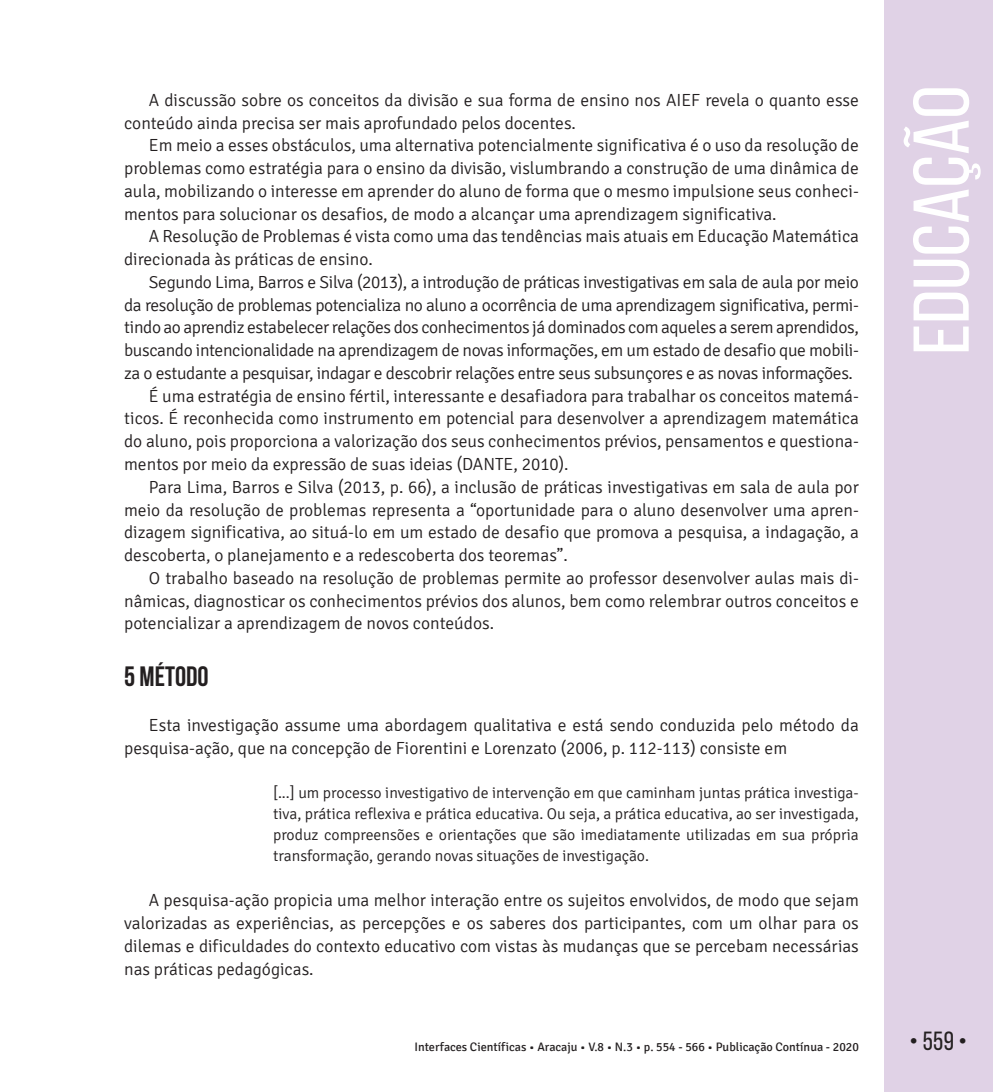
<style>
.page{position:relative;width:993px;height:1092px;background:#fff}
.page>*{position:absolute;margin:0;border:0;box-sizing:border-box;transform-origin:0 0}
.t1{font:78.75px "Bebas Neue";color:#fff;scale:1.09 1}
.Título_1{font:700 28px "Bebas Neue";color:#231f20}
.t2{font:26.25px "Bebas Neue";color:#231f20}
.TEXTO{font:300 17.5px/22.8px "Signika";color:#231f20;text-align:justify}
.CITAÇÃO{font:300 15.75px/21px "Signika";color:#231f20;text-align:justify}
.t3{font:12.25px "Signika";color:#231f20}
</style>
<div class="page">
<div style="left:883px;top:0;width:109px;height:1091px;background:#e0d2e6"></div>
<p class="TEXTO" style="left:124px;top:89px;width:736px;text-indent:25px">A discussão sobre os conceitos da divisão e sua forma de ensino nos AIEF revela o quanto esse conteúdo ainda precisa ser mais aprofundado pelos docentes.</p>
<p class="TEXTO" style="left:124px;top:134px;width:736px;text-indent:25px">Em meio a esses obstáculos, uma alternativa potencialmente significativa é o uso da resolução de problemas como estratégia para o ensino da divisão, vislumbrando a construção de uma dinâmica de aula, mobilizando o interesse em aprender do aluno de forma que o mesmo impulsione seus conheci&shy;mentos para solucionar os desafios, de modo a alcançar uma aprendizagem significativa.</p>
<p class="TEXTO" style="left:124px;top:225px;width:736px;text-indent:25px">A Resolução de Problemas é vista como uma das tendências mais atuais em Educação Matemática direcionada às práticas de ensino.</p>
<p class="TEXTO" style="left:124px;top:271px;width:736px;text-indent:25px">Segundo Lima, Barros e Silva (2013), a introdução de práticas investigativas em sala de aula por meio da resolução de problemas potencializa no aluno a ocorrência de uma aprendizagem significativa, permi&shy;tindo ao aprendiz estabelecer relações dos conhecimentos já dominados com aqueles a serem aprendidos, buscando intencionalidade na aprendizagem de novas informações, em um estado de desafio que mobili&shy;za o estudante a pesquisar, indagar e descobrir relações entre seus subsunçores e as novas informações.</p>
<p class="TEXTO" style="left:124px;top:385px;width:736px;text-indent:25px">É uma estratégia de ensino fértil, interessante e desafiadora para trabalhar os conceitos matemá&shy;ticos. É reconhecida como instrumento em potencial para desenvolver a aprendizagem matemática do aluno, pois proporciona a valorização dos seus conhecimentos prévios, pensamentos e questiona&shy;mentos por meio da expressão de suas ideias (DANTE, 2010).</p>
<p class="TEXTO" style="left:124px;top:476px;width:736px;text-indent:25px">Para Lima, Barros e Silva (2013, p. 66), a inclusão de práticas investigativas em sala de aula por meio da resolução de problemas representa a “oportunidade para o aluno desenvolver uma apren&shy;dizagem significativa, ao situá-lo em um estado de desafio que promova a pesquisa, a indagação, a descoberta, o planejamento e a redescoberta dos teoremas”.</p>
<p class="TEXTO" style="left:124px;top:567px;width:736px;text-indent:25px">O trabalho baseado na resolução de problemas permite ao professor desenvolver aulas mais di&shy;nâmicas, diagnosticar os conhecimentos prévios dos alunos, bem como relembrar outros conceitos e potencializar a aprendizagem de novos conteúdos.</p>
<p class="Título_1" style="left:124px;top:660px;width:86px">5 MÉTODO</p>
<p class="TEXTO" style="left:124px;top:714px;width:736px;text-indent:25px">Esta investigação assume uma abordagem qualitativa e está sendo conduzida pelo método da pesquisa-ação, que na concepção de Fiorentini e Lorenzato (2006, p. 112-113) consiste em</p>
<p class="CITAÇÃO" style="left:273px;top:782px;width:587px">[...] um processo investigativo de intervenção em que caminham juntas prática investiga&shy;tiva, prática reflexiva e prática educativa. Ou seja, a prática educativa, ao ser investigada, produz compreensões e orientações que são imediatamente utilizadas em sua própria transformação, gerando novas situações de investigação.</p>
<p class="TEXTO" style="left:124px;top:889px;width:736px;text-indent:25px">A pesquisa-ação propicia uma melhor interação entre os sujeitos envolvidos, de modo que sejam valorizadas as experiências, as percepções e os saberes dos participantes, com um olhar para os dilemas e dificuldades do contexto educativo com vistas às mudanças que se percebam necessárias nas práticas pedagógicas.</p>
<h1 class="t1" style="left:898px;top:355px;width:248px;rotate:-90deg">EDUCAÇÃO</h1>
<p class="t3" style="left:414px;top:1040px;width:446px">Interfaces Científicas • Aracaju • V.8 • N.3 • p. 554 - 566 • Publicação Contínua - 2020</p>
<h3 class="t2" style="left:909px;top:1026px;width:59px">• 559 •</h3>
</div>
